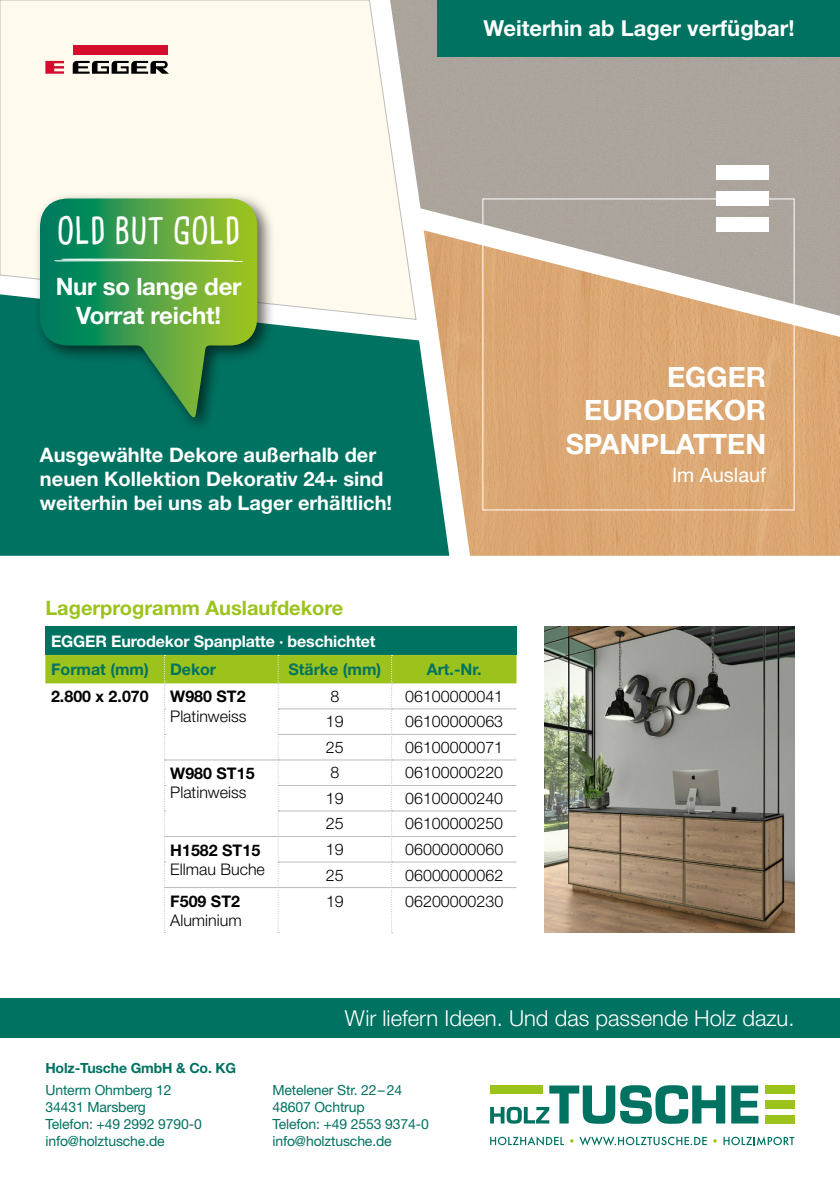
<style>
.page{position:relative;width:840px;height:1191px;background:#fff}
.page>*{position:absolute;margin:0;border:0;box-sizing:border-box;transform-origin:0 0}
.t1{font:700 36px "Cardenio Modern";letter-spacing:-.01em;color:#fff}
.t2{font:700 28px/33.6px "Helvetica Neue LT Std";color:#fff;text-align:right}
.t3{font:700 24px/28.8px "Helvetica Neue LT Std";letter-spacing:-.01em;color:#fff;text-align:center}
.t4{font:300 22px "Helvetica Neue LT Std";color:#fff}
.t5{font:700 22px "Helvetica Neue LT Std";color:#fff}
.t6{font:700 20px/24px "Helvetica Neue LT Std";color:#fff}
.t7{font:700 20px "Helvetica Neue LT Std";color:#9bc31c}
.t8{font:20px "Helvetica Neue LT Std";color:#fff}
.t9{font:300 16px "Helvetica Neue LT Std";color:#000}
.t10{font:700 16px "Helvetica Neue LT Std";color:#000}
.t11{font:700 16px "Helvetica Neue LT Std";letter-spacing:-.01em;color:#fff}
.t12{font:700 16px "Helvetica Neue LT Std";color:#007261}
.t13{font:14px/16.8px "Helvetica Neue LT Std";letter-spacing:-.01em;color:#007261}
.t14{font:700 14px "Helvetica Neue LT Std";letter-spacing:-.01em;color:#007261}
</style>
<div class="page">
<div style="left:45px;top:626px;width:471px;height:29px;background:#007261"></div>
<svg style="left:45px;top:655px;width:471px;height:278px"></svg>
<div style="left:0;top:998px;width:839px;height:39px;background:#007261"></div>
<svg style="left:490px;top:1136px;width:73px;height:9px"></svg>
<svg style="left:579px;top:1136px;width:127px;height:9px"></svg>
<svg style="left:723px;top:1136px;width:71px;height:9px"></svg>
<svg style="left:731px;top:1085px;width:27px;height:38px"></svg>
<div style="left:764px;top:1085px;width:30px;height:8px;background:#9bc31c"></div>
<div style="left:764px;top:1100px;width:30px;height:8px;background:#9bc31c"></div>
<div style="left:764px;top:1115px;width:30px;height:8px;background:#9bc31c"></div>
<svg style="left:490px;top:1085px;width:234px;height:38px"></svg>
<div style="left:0;top:0;width:390px;height:294px;background:#fefbee"></div>
<svg style="left:0;top:294px;width:423px;height:262px;fill:#007261"></svg>
<img style="left:423px;top:316px;width:416px;height:240px">
<img style="left:390px;top:0;width:449px;height:316px">
<div style="left:437px;top:0;width:402px;height:57px;background:#007261"></div>
<div style="left:482px;top:198px;width:312px;height:312px;border:1px solid #fff"></div>
<div style="left:716px;top:165px;width:52px;height:14px;background:#fff"></div>
<div style="left:716px;top:191px;width:52px;height:15px;background:#fff"></div>
<div style="left:716px;top:218px;width:52px;height:14px;background:#fff"></div>
<div style="left:34px;top:192px;width:241px;height:242px;background:#000;opacity:.6"></div>
<svg style="left:40px;top:198px;width:217px;height:219px"></svg>
<svg style="left:54px;top:258px;width:189px;height:4px"></svg>
<img style="left:544px;top:626px;width:250px;height:307px">
<div style="left:73px;top:45px;width:95px;height:10px;background:#d40c2d"></div>
<svg style="left:45px;top:61px;width:19px;height:13px"></svg>
<svg style="left:73px;top:61px;width:96px;height:13px"></svg>
<h1 class="t1" style="left:57px;top:206px;width:185px">OLD BUT GOLD</h1>
<h3 class="t3" style="left:56px;top:272px;width:187px">Nur so lange der<br>Vorrat reicht!</h3>
<p class="t6" style="left:40px;top:443px;width:353px">Ausgewählte Dekore außerhalb der neuen Kollektion Dekorativ 24+ sind weiterhin bei uns ab Lager erhältlich!</p>
<h3 class="t5" style="left:483px;top:15px;width:312px">Weiterhin ab Lager verfügbar!</h3>
<h2 class="t2" style="left:565px;top:359px;width:202px">EGGER<br>EURODEKOR<br>SPANPLATTEN</h2>
<p class="t8" style="left:671px;top:463px;width:96px">Im Auslauf</p>
<p class="t7" style="left:45px;top:596px;width:299px">Lagerprogramm Auslaufdekore</p>
<p class="t11" style="left:51px;top:631px;width:326px">EGGER Eurodekor Spanplatte · beschichtet</p>
<p class="t12" style="left:51px;top:659px;width:99px">Format (mm)</p>
<p class="t12" style="left:170px;top:659px;width:47px">Dekor</p>
<p class="t12" style="left:288px;top:659px;width:94px">Stärke (mm)</p>
<p class="t12" style="left:426px;top:659px;width:56px">Art.-Nr.</p>
<p class="t10" style="left:51px;top:686px;width:99px">2.800 x 2.070</p>
<p class="t10" style="left:170px;top:687px;width:77px">W980 ST2</p>
<p class="t9" style="left:170px;top:706px;width:78px">Platinweiss</p>
<p class="t9" style="left:330px;top:686px;width:10px">8</p>
<p class="t9" style="left:405px;top:686px;width:99px">06100000041</p>
<p class="t9" style="left:326px;top:712px;width:19px">19</p>
<p class="t9" style="left:405px;top:712px;width:99px">06100000063</p>
<p class="t9" style="left:326px;top:737px;width:19px">25</p>
<p class="t9" style="left:405px;top:737px;width:99px">06100000071</p>
<p class="t10" style="left:170px;top:763px;width:86px">W980 ST15</p>
<p class="t9" style="left:170px;top:782px;width:78px">Platinweiss</p>
<p class="t9" style="left:330px;top:763px;width:10px">8</p>
<p class="t9" style="left:405px;top:763px;width:99px">06100000220</p>
<p class="t9" style="left:326px;top:788px;width:19px">19</p>
<p class="t9" style="left:405px;top:788px;width:99px">06100000240</p>
<p class="t9" style="left:326px;top:814px;width:19px">25</p>
<p class="t9" style="left:405px;top:814px;width:99px">06100000250</p>
<p class="t10" style="left:170px;top:840px;width:91px">H1582 ST15</p>
<p class="t9" style="left:170px;top:859px;width:96px">Ellmau Buche</p>
<p class="t9" style="left:326px;top:839px;width:19px">19</p>
<p class="t9" style="left:405px;top:839px;width:99px">06000000060</p>
<p class="t9" style="left:326px;top:865px;width:19px">25</p>
<p class="t9" style="left:405px;top:865px;width:99px">06000000062</p>
<p class="t10" style="left:170px;top:891px;width:71px">F509 ST2</p>
<p class="t9" style="left:170px;top:910px;width:73px">Aluminium</p>
<p class="t9" style="left:326px;top:891px;width:19px">19</p>
<p class="t9" style="left:405px;top:891px;width:99px">06200000230</p>
<h3 class="t4" style="left:345px;top:1004px;width:451px">Wir liefern Ideen. Und das passende Holz dazu.</h3>
<p class="t14" style="left:45px;top:1059px;width:192px">Holz-Tusche GmbH &amp; Co. KG</p>
<p class="t13" style="left:45px;top:1081px;width:158px">Unterm Ohmberg 12<br>34431 Marsberg<br>Telefon: +49 2992 9790-0 info@holztusche.de</p>
<p class="t13" style="left:272px;top:1081px;width:158px">Metelener Str. 22– 24<br>48607 Ochtrup<br>Telefon: +49 2553 9374-0 info@holztusche.de</p>
</div>
